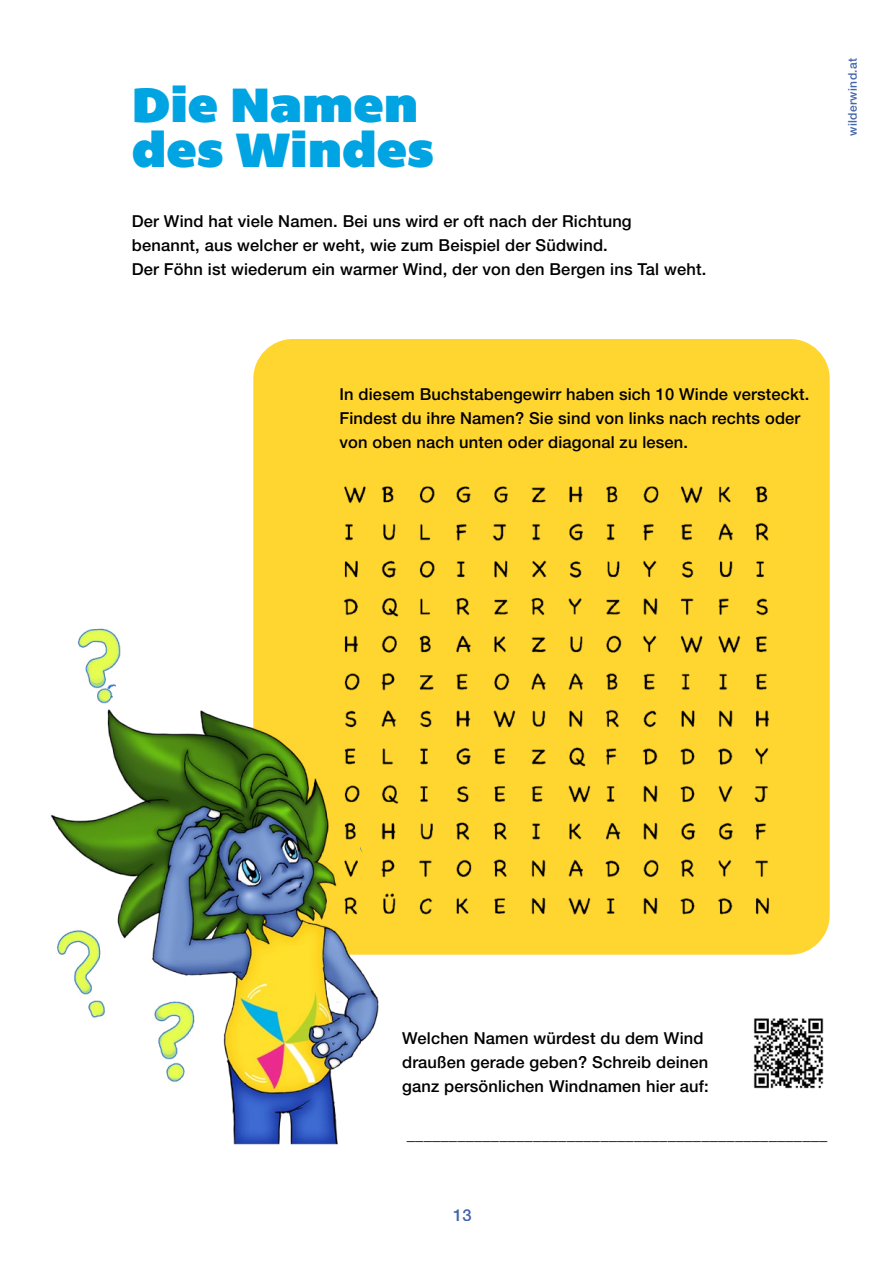
<style>
.page{position:relative;width:893px;height:1263px;background:#fff}
.page>*{position:absolute;margin:0;border:0;box-sizing:border-box;transform-origin:0 0}
.t1{font:49.35px/45px "Bemio";color:#00a4e3}
.t2{font:500 16.5px/24px "Helvetica Neue LT Pro";letter-spacing:.01em;color:#000}
.t3{font:500 16.5px "Helvetica Neue LT Pro";color:#4465ac}
.t4{font:500 12px "Helvetica Neue LT Pro";letter-spacing:.03em;color:#4465ac}
</style>
<div class="page">
<div style="left:253px;top:339px;width:577px;height:616px;background:#ffd530"></div>
<img style="left:307px;top:454px;width:500px;height:492px">
<img style="left:50px;top:611px;width:370px;height:534px">
<img style="left:753px;top:1018px;width:71px;height:71px">
<h1 class="t1" style="left:132px;top:82px;width:304px">Die Namen des Windes</h1>
<p class="t2" style="left:132px;top:209px;width:576px">Der Wind hat viele Namen. Bei uns wird er oft nach der Richtung<br>benannt, aus welcher er weht, wie zum Beispiel der Südwind.<br>Der Föhn ist wiederum ein warmer Wind, der von den Bergen ins Tal weht.</p>
<p class="t4" style="left:845px;top:136px;width:80px;rotate:-90deg">wilderwind.at</p>
<p class="t2" style="left:339px;top:382px;width:471px">In diesem Buchstabengewirr haben sich 10 Winde versteckt.<br>Findest du ihre Namen? Sie sind von links nach rechts oder von oben nach unten oder diagonal zu lesen.</p>
<p class="t2" style="left:402px;top:1026px;width:308px">Welchen Namen würdest du dem Wind draußen gerade geben? Schreib deinen ganz persönlichen Windnamen hier auf:</p>
<p class="t2" style="left:407px;top:1122px;width:422px">__________________________________________________</p>
<p class="t3" style="left:453px;top:1205px;width:20px">13</p>
</div>
